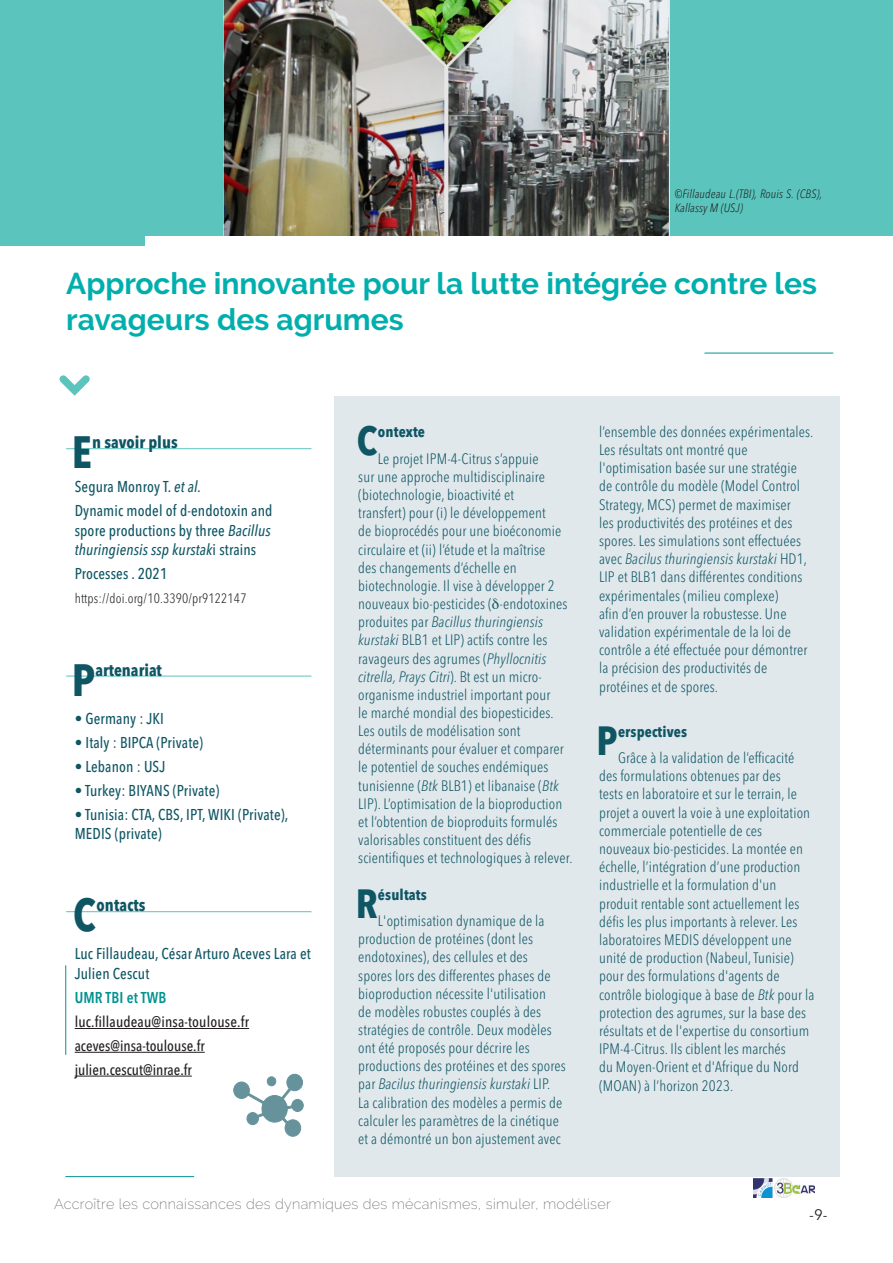
<style>
.page{position:relative;width:893px;height:1263px;background:#fff}
.page>*{position:absolute;margin:0;border:0;box-sizing:border-box;transform-origin:0 0}
.t1{font:700 condensed 45.75px "Avenir Next LT Pro";color:#0f5664}
.t2{font:700 condensed 44.85px "Avenir Next LT Pro";color:#0f5664}
.t3{font:700 condensed 40.35px "Avenir Next LT Pro";color:#0f5664}
.t4{font:700 30px/36px "Raleway";color:#00afad}
.t5{font:700 condensed 17.1px "Avenir Next LT Pro";letter-spacing:.01em;color:#0f5664}
.t6{font:700 condensed 16.65px "Avenir Next LT Pro";color:#0f5664}
.t7{font:500 condensed 15.6px/19.6px "Avenir Next LT Pro";letter-spacing:.01em;color:#0f5664}
.t8{font:600 condensed 15.6px "Avenir Next LT Pro";letter-spacing:.01em;color:#009391}
.t9{font:500 condensed 15.15px "Avenir Next LT Pro";letter-spacing:.01em;color:#231f20}
.t10{font:300 condensed 15px/18.1px "Avenir Next LT Pro";letter-spacing:.01em;color:#0f5664}
.t11{font:500 condensed 15px "Avenir Next LT Pro";color:#231f20}
.t12{font:700 condensed 15px "Avenir Next LT Pro";letter-spacing:.01em;color:#0f5664}
.t13{font:15px "Avenir Next LT Pro";color:#231f20}
.t14{font:200 14.4px "Raleway";letter-spacing:.02em;color:#6c6d67}
.t15{font:300 condensed 13.5px "Avenir Next LT Pro";letter-spacing:.01em;color:#231f20}
.t16{font:italic 300 condensed 12px/14.4px "Avenir Next LT Pro";letter-spacing:.01em;color:#231f20}
.s1{font-style:italic}
</style>
<div class="page">
<div style="left:334px;top:396px;width:506px;height:781px;background:#e0e8ec"></div>
<hr style="left:66px;top:448px;width:245px;height:1px;background:#5ac4bd">
<hr style="left:66px;top:676px;width:245px;height:1px;background:#5ac4bd">
<hr style="left:66px;top:911px;width:245px;height:1px;background:#5ac4bd">
<hr style="left:75px;top:1028px;width:174px;height:1px;background:#231f20">
<hr style="left:75px;top:1052px;width:130px;height:1px;background:#231f20">
<hr style="left:75px;top:1076px;width:117px;height:1px;background:#231f20">
<div style="left:0;top:0;width:893px;height:235px;background:#5ac4bd"></div>
<div style="left:0;top:235px;width:144px;height:11px;background:#5ac4bd"></div>
<hr style="left:704px;top:353px;width:129px;height:1px;background:#009391">
<hr style="left:65px;top:1176px;width:129px;height:1px;background:#009391">
<hr style="left:65px;top:965px;width:1px;height:90px;background:#009391">
<svg style="left:60px;top:375px;width:30px;height:21px"></svg>
<svg style="left:233px;top:1073px;width:71px;height:64px"></svg>
<div style="left:267px;top:1077px;width:9px;height:9px;background:#65929b;border-radius:50%"></div>
<div style="left:267px;top:1076px;width:9px;height:10px;border:1px solid #0f5664;border-radius:50%"></div>
<img style="left:224px;top:0;width:445px;height:235px">
<img style="left:753px;top:1178px;width:61px;height:19px">
<p class="t16" style="left:675px;top:187px;width:149px">©Fillaudeau L.(TBI), Rouis S. (CBS),<br>Kallassy M (USJ)</p>
<p class="t4" style="left:66px;top:266px;width:752px">Approche innovante pour la lutte intégrée contre les ravageurs des agrumes</p>
<p class="t2" style="left:72px;top:425px;width:22px">E</p>
<p class="t6" style="left:92px;top:432px;width:87px">n savoir plus</p>
<p class="t7" style="left:75px;top:477px;width:128px">Segura Monroy T. <span class="s1">et al.</span></p>
<p class="t7" style="left:75px;top:501px;width:199px;text-align:justify">Dynamic model of d-endotoxin and spore productions by three <span class="s1">Bacillus thuringiensis ssp kurstak</span>i strains</p>
<p class="t7" style="left:75px;top:564px;width:94px">Processes . 2021</p>
<p class="t15" style="left:75px;top:590px;width:173px">https://doi.org/10.3390/pr9122147</p>
<p class="t2" style="left:72px;top:652px;width:25px">P</p>
<p class="t6" style="left:95px;top:660px;width:68px">artenariat</p>
<p class="t7" style="left:75px;top:708px;width:91px">• Germany : JKI</p>
<p class="t7" style="left:75px;top:732px;width:130px">• Italy : BIPCA (Private)</p>
<p class="t7" style="left:75px;top:756px;width:92px">• Lebanon : USJ</p>
<p class="t7" style="left:75px;top:780px;width:146px">• Turkey: BIYANS (Private)</p>
<p class="t7" style="left:75px;top:804px;width:215px">• Tunisia: CTA, CBS, IPT, WIKI (Private),<br>MEDIS (private)</p>
<p class="t1" style="left:73px;top:887px;width:24px">C</p>
<p class="t5" style="left:96px;top:895px;width:51px">ontacts</p>
<p class="t7" style="left:75px;top:944px;width:238px">Luc Fillaudeau, César Arturo Aceves Lara et<br>Julien Cescut</p>
<p class="t8" style="left:75px;top:988px;width:93px">UMR TBI et TWB</p>
<p class="t9" style="left:75px;top:1012px;width:176px">luc.fillaudeau@insa-toulouse.fr</p>
<p class="t11" style="left:75px;top:1036px;width:131px">aceves@insa-toulouse.fr</p>
<p class="t11" style="left:75px;top:1060px;width:119px">julien.cescut@inrae.fr</p>
<p class="t3" style="left:357px;top:416px;width:22px">C</p>
<p class="t12" style="left:378px;top:423px;width:48px">ontexte</p>
<p class="t10" style="left:358px;top:449px;width:216px;text-indent:20px">Le projet IPM-4-Citrus s’appuie<br>sur une approche multidisciplinaire (biotechnologie, bioactivité et<br>transfert) pour (i) le développement<br>de bioprocédés pour une bioéconomie circulaire et (ii) l’étude et la maîtrise<br>des changements d’échelle en biotechnologie. Il vise à développer 2 nouveaux bio-pesticides ( -endotoxines produites par <span class="s1">Bacillus thuringiensis kurstaki</span> BLB1 et LIP) actifs contre les ravageurs des agrumes (<span class="s1">Phyllocnitis citrella, Prays Citri</span>). Bt est un micro&shy;organisme industriel important pour<br>le marché mondial des biopesticides.<br>Les outils de modélisation sont déterminants pour évaluer et comparer le potentiel de souches endémiques tunisienne (<span class="s1">Btk</span> BLB1) et libanaise (<span class="s1">Btk </span>LIP). L’optimisation de la bioproduction et l’obtention de bioproduits formulés valorisables constituent des défis scientifiques et technologiques à relever.</p>
<p class="t3" style="left:356px;top:879px;width:23px">R</p>
<p class="t12" style="left:378px;top:885px;width:50px">ésultats</p>
<p class="t10" style="left:358px;top:912px;width:209px;text-indent:20px">L'optimisation dynamique de la production de protéines (dont les endotoxines), des cellules et des<br>spores lors des differentes phases de bioproduction nécessite l'utilisation<br>de modèles robustes couplés à des stratégies de contrôle. Deux modèles ont été proposés pour décrire les productions des protéines et des spores par <span class="s1">Bacilus thuringiensis kurstaki</span> LIP.<br>La calibration des modèles a permis de calculer les paramètres de la cinétique et a démontré un bon ajustement avec</p>
<p class="t10" style="left:599px;top:422px;width:216px">l’ensemble des données expérimentales.<br>Les résultats ont montré que l'optimisation basée sur une stratégie de contrôle du modèle (Model Control Strategy, MCS) permet de maximiser<br>les productivités des protéines et des spores. Les simulations sont effectuées avec <span class="s1">Bacilus thuringiensis kurstaki</span> HD1, LIP et BLB1 dans différentes conditions expérimentales (milieu complexe)<br>afin d’en prouver la robustesse. Une validation expérimentale de la loi de contrôle a été effectuée pour démontrer la précision des productivités de protéines et de spores.</p>
<p class="t3" style="left:596px;top:716px;width:23px">P</p>
<p class="t12" style="left:618px;top:722px;width:71px">erspectives</p>
<p class="t10" style="left:599px;top:749px;width:217px;text-indent:19px">Grâce à la validation de l’efficacité des formulations obtenues par des<br>tests en laboratoire et sur le terrain, le projet a ouvert la voie à une exploitation commerciale potentielle de ces nouveaux bio-pesticides. La montée en échelle, l’intégration d’une production industrielle et la formulation d'un produit rentable sont actuellement les défis les plus importants à relever. Les laboratoires MEDIS développent une unité de production (Nabeul, Tunisie) pour des formulations d'agents de contrôle biologique à base de <span class="s1">Btk</span> pour la protection des agrumes, sur la base des résultats et de l'expertise du consortium IPM-4-Citrus. Ils ciblent les marchés<br>du Moyen-Orient et d'Afrique du Nord (MOAN) à l’horizon 2023.</p>
<p class="t14" style="left:54px;top:1195px;width:558px">Accroître les connaissances des dynamiques des mécanismes, simuler, modéliser</p>
<p class="t13" style="left:809px;top:1206px;width:20px">-9-</p>
</div>
